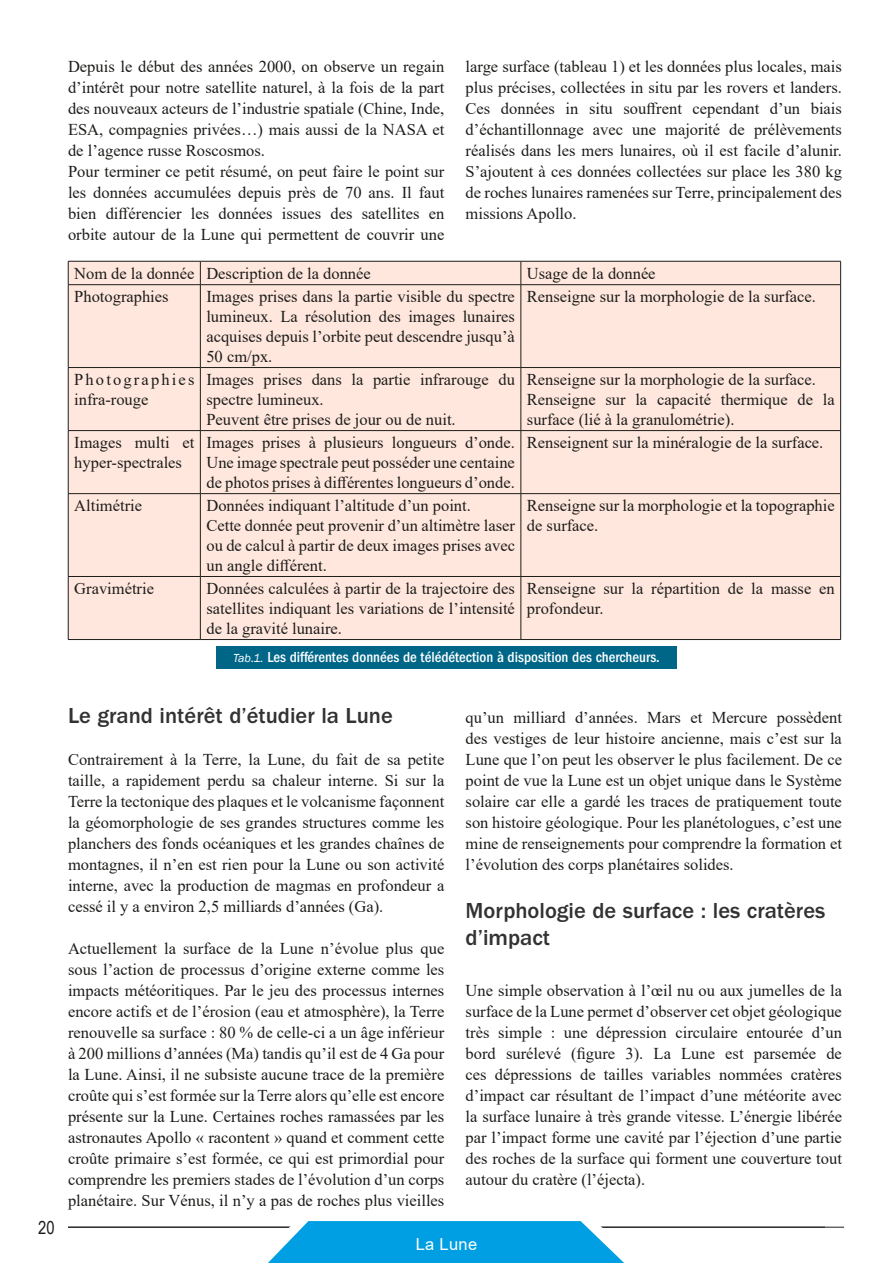
<style>
.page{position:relative;width:893px;height:1263px;background:#fff}
.page>*{position:absolute;margin:0;border:0;box-sizing:border-box;transform-origin:0 0}
.t1{font:500 22.5px/27px "ITC Franklin Gothic Std";color:#323232}
.t2{font:18px "Arial Narrow";color:#1d1d1b}
.t3{font:16.5px/21px "Times New Roman";color:#1d1d1b;text-align:justify}
.t4{font:16.5px/19.8px "Times New Roman";letter-spacing:.13em;color:#1d1d1b}
.t5{font:16.5px "Arial";letter-spacing:.02em;color:#fff}
.t6{font:500 condensed 15px "ITC Franklin Gothic Std";color:#fff}
.s1{font-family:"Franklin Gothic";font-weight:400;font-style:italic;font-stretch:normal;font-size:12px}
</style>
<div class="page">
<hr style="left:68px;top:1227px;width:776px;height:1px;background:#1d1d1b">
<svg style="left:238px;top:1221px;width:419px;height:42px"></svg>
<div style="left:69px;top:262px;width:771px;height:377px;background:#ffe7dd"></div>
<hr style="left:68px;top:261px;width:132px;height:1px;background:#1d1d1b">
<svg style="left:68px;top:261px;width:1px;height:23px"></svg>
<hr style="left:200px;top:261px;width:321px;height:1px;background:#1d1d1b">
<svg style="left:200px;top:261px;width:1px;height:23px"></svg>
<hr style="left:521px;top:261px;width:320px;height:1px;background:#1d1d1b">
<svg style="left:521px;top:261px;width:1px;height:23px"></svg>
<svg style="left:840px;top:261px;width:1px;height:23px"></svg>
<hr style="left:68px;top:284px;width:132px;height:1px;background:#1d1d1b">
<hr style="left:68px;top:285px;width:1px;height:82px;background:#1d1d1b">
<hr style="left:200px;top:284px;width:321px;height:1px;background:#1d1d1b">
<hr style="left:200px;top:285px;width:1px;height:82px;background:#1d1d1b">
<hr style="left:521px;top:284px;width:320px;height:1px;background:#1d1d1b">
<hr style="left:521px;top:285px;width:1px;height:82px;background:#1d1d1b">
<hr style="left:840px;top:285px;width:1px;height:82px;background:#1d1d1b">
<hr style="left:68px;top:367px;width:132px;height:1px;background:#1d1d1b">
<hr style="left:68px;top:368px;width:1px;height:62px;background:#1d1d1b">
<hr style="left:200px;top:367px;width:321px;height:1px;background:#1d1d1b">
<hr style="left:200px;top:368px;width:1px;height:62px;background:#1d1d1b">
<hr style="left:521px;top:367px;width:320px;height:1px;background:#1d1d1b">
<hr style="left:521px;top:368px;width:1px;height:62px;background:#1d1d1b">
<hr style="left:840px;top:368px;width:1px;height:62px;background:#1d1d1b">
<hr style="left:68px;top:430px;width:132px;height:1px;background:#1d1d1b">
<hr style="left:68px;top:431px;width:1px;height:62px;background:#1d1d1b">
<hr style="left:200px;top:430px;width:321px;height:1px;background:#1d1d1b">
<hr style="left:200px;top:431px;width:1px;height:62px;background:#1d1d1b">
<hr style="left:521px;top:430px;width:320px;height:1px;background:#1d1d1b">
<hr style="left:521px;top:431px;width:1px;height:62px;background:#1d1d1b">
<hr style="left:840px;top:431px;width:1px;height:62px;background:#1d1d1b">
<hr style="left:68px;top:493px;width:132px;height:1px;background:#1d1d1b">
<hr style="left:68px;top:494px;width:1px;height:82px;background:#1d1d1b">
<hr style="left:200px;top:493px;width:321px;height:1px;background:#1d1d1b">
<hr style="left:200px;top:494px;width:1px;height:82px;background:#1d1d1b">
<hr style="left:521px;top:493px;width:320px;height:1px;background:#1d1d1b">
<hr style="left:521px;top:494px;width:1px;height:82px;background:#1d1d1b">
<hr style="left:840px;top:494px;width:1px;height:82px;background:#1d1d1b">
<hr style="left:68px;top:576px;width:132px;height:1px;background:#1d1d1b">
<hr style="left:68px;top:577px;width:1px;height:62px;background:#1d1d1b">
<hr style="left:200px;top:576px;width:321px;height:1px;background:#1d1d1b">
<hr style="left:200px;top:577px;width:1px;height:62px;background:#1d1d1b">
<hr style="left:521px;top:576px;width:320px;height:1px;background:#1d1d1b">
<hr style="left:521px;top:577px;width:1px;height:62px;background:#1d1d1b">
<hr style="left:840px;top:577px;width:1px;height:62px;background:#1d1d1b">
<hr style="left:68px;top:639px;width:132px;height:1px;background:#1d1d1b">
<hr style="left:200px;top:639px;width:321px;height:1px;background:#1d1d1b">
<hr style="left:521px;top:639px;width:320px;height:1px;background:#1d1d1b">
<div style="left:216px;top:646px;width:461px;height:22px;background:#068"></div>
<p class="t3" style="left:68px;top:55px;width:378px;text-align:left">Depuis le début des années 2000, on observe un regain d’intérêt pour notre satellite naturel, à la fois de la part des nouveaux acteurs de l’industrie spatiale (Chine, Inde, ESA, compagnies privées…) mais aussi de la NASA et de l’agence russe Roscosmos.<br>Pour terminer ce petit résumé, on peut faire le point sur les données accumulées depuis près de 70 ans. Il faut bien différencier les données issues des satellites en orbite autour de la Lune qui permettent de couvrir une</p>
<p class="t3" style="left:466px;top:56px;width:378px">large surface (tableau 1) et les données plus locales, mais plus précises, collectées in situ par les rovers et landers.<br>Ces données in situ souffrent cependant d’un biais d’échantillonnage avec une majorité de prélèvements réalisés dans les mers lunaires, où il est facile d’alunir.<br>S’ajoutent à ces données collectées sur place les 380 kg de roches lunaires ramenées sur Terre, principalement des missions Apollo.</p>
<p class="t3" style="left:74px;top:262px;width:298px">Nom de la donnée Description de la donnée</p>
<p class="t3" style="left:527px;top:262px;width:130px">Usage de la donnée</p>
<p class="t3" style="left:74px;top:286px;width:96px">Photographies</p>
<p class="t3" style="left:206px;top:286px;width:310px;line-height:19.8px">Images prises dans la partie visible du spectre lumineux. La résolution des images lunaires acquises depuis l’orbite peut descendre jusqu’à 50 cm/px.</p>
<p class="t3" style="left:527px;top:286px;width:291px">Renseigne sur la morphologie de la surface.</p>
<p class="t4" style="left:74px;top:369px;width:122px">Photographies infra-rouge</p>
<p class="t3" style="left:206px;top:369px;width:310px;line-height:19.8px;text-align:left">Images prises dans la partie infrarouge du spectre lumineux.<br>Peuvent être prises de jour ou de nuit.</p>
<p class="t3" style="left:527px;top:369px;width:309px;line-height:19.8px;text-align:left">Renseigne sur la morphologie de la surface.<br>Renseigne sur la capacité thermique de la surface (lié à la granulométrie).</p>
<p class="t3" style="left:74px;top:432px;width:122px;line-height:19.8px">Images multi et hyper-spectrales</p>
<p class="t3" style="left:206px;top:432px;width:310px;line-height:19.8px">Images prises à plusieurs longueurs d’onde.<br>Une image spectrale peut posséder une centaine de photos prises à différentes longueurs d’onde.</p>
<p class="t3" style="left:527px;top:431px;width:298px">Renseignent sur la minéralogie de la surface.</p>
<p class="t3" style="left:74px;top:494px;width:69px">Altimétrie</p>
<p class="t3" style="left:206px;top:495px;width:310px;line-height:19.8px;text-align:left">Données indiquant l’altitude d’un point.<br>Cette donnée peut provenir d’un altimètre laser ou de calcul à partir de deux images prises avec un angle différent.</p>
<p class="t3" style="left:527px;top:495px;width:309px;line-height:19.8px">Renseigne sur la morphologie et la topographie de surface.</p>
<p class="t3" style="left:74px;top:577px;width:81px">Gravimétrie</p>
<p class="t3" style="left:206px;top:578px;width:310px;line-height:19.8px">Données calculées à partir de la trajectoire des satellites indiquant les variations de l’intensité de la gravité lunaire.</p>
<p class="t3" style="left:527px;top:578px;width:309px;line-height:19.8px">Renseigne sur la répartition de la masse en profondeur.</p>
<p class="t6" style="left:233px;top:649px;width:428px"><span class="s1">Tab.1.</span> Les différentes données de télédétection à disposition des chercheurs.</p>
<p class="t2" style="left:38px;top:1214px;width:18px">20</p>
<h1 class="t1" style="left:68px;top:702px;width:326px">Le grand intérêt d’étudier la Lune</h1>
<p class="t3" style="left:68px;top:748px;width:378px">Contrairement à la Terre, la Lune, du fait de sa petite taille, a rapidement perdu sa chaleur interne. Si sur la Terre la tectonique des plaques et le volcanisme façonnent la géomorphologie de ses grandes structures comme les planchers des fonds océaniques et les grandes chaînes de montagnes, il n’en est rien pour la Lune ou son activité interne, avec la production de magmas en profondeur a cessé il y a environ 2,5 milliards d’années (Ga).</p>
<p class="t3" style="left:68px;top:937px;width:378px">Actuellement la surface de la Lune n’évolue plus que sous l’action de processus d’origine externe comme les impacts météoritiques. Par le jeu des processus internes encore actifs et de l’érosion (eau et atmosphère), la Terre renouvelle sa surface : 80 % de celle-ci a un âge inférieur à 200 millions d’années (Ma) tandis qu’il est de 4 Ga pour la Lune. Ainsi, il ne subsiste aucune trace de la première croûte qui s’est formée sur la Terre alors qu’elle est encore présente sur la Lune. Certaines roches ramassées par les astronautes Apollo « racontent » quand et comment cette croûte primaire s’est formée, ce qui est primordial pour comprendre les premiers stades de l’évolution d’un corps planétaire. Sur Vénus, il n’y a pas de roches plus vieilles</p>
<p class="t3" style="left:466px;top:707px;width:378px">qu’un milliard d’années. Mars et Mercure possèdent des vestiges de leur histoire ancienne, mais c’est sur la Lune que l’on peut les observer le plus facilement. De ce point de vue la Lune est un objet unique dans le Système solaire car elle a gardé les traces de pratiquement toute son histoire géologique. Pour les planétologues, c’est une mine de renseignements pour comprendre la formation et l’évolution des corps planétaires solides.</p>
<h1 class="t1" style="left:466px;top:897px;width:361px">Morphologie de surface : les cratères d’impact</h1>
<p class="t3" style="left:466px;top:979px;width:378px">Une simple observation à l’œil nu ou aux jumelles de la surface de la Lune permet d’observer cet objet géologique très simple : une dépression circulaire entourée d’un bord surélevé (figure 3). La Lune est parsemée de ces dépressions de tailles variables nommées cratères d’impact car résultant de l’impact d’une météorite avec la surface lunaire à très grande vitesse. L’énergie libérée par l’impact forme une cavité par l’éjection d’une partie des roches de la surface qui forment une couverture tout autour du cratère (l’éjecta).</p>
<p class="t5" style="left:416px;top:1233px;width:63px">La Lune</p>
</div>
